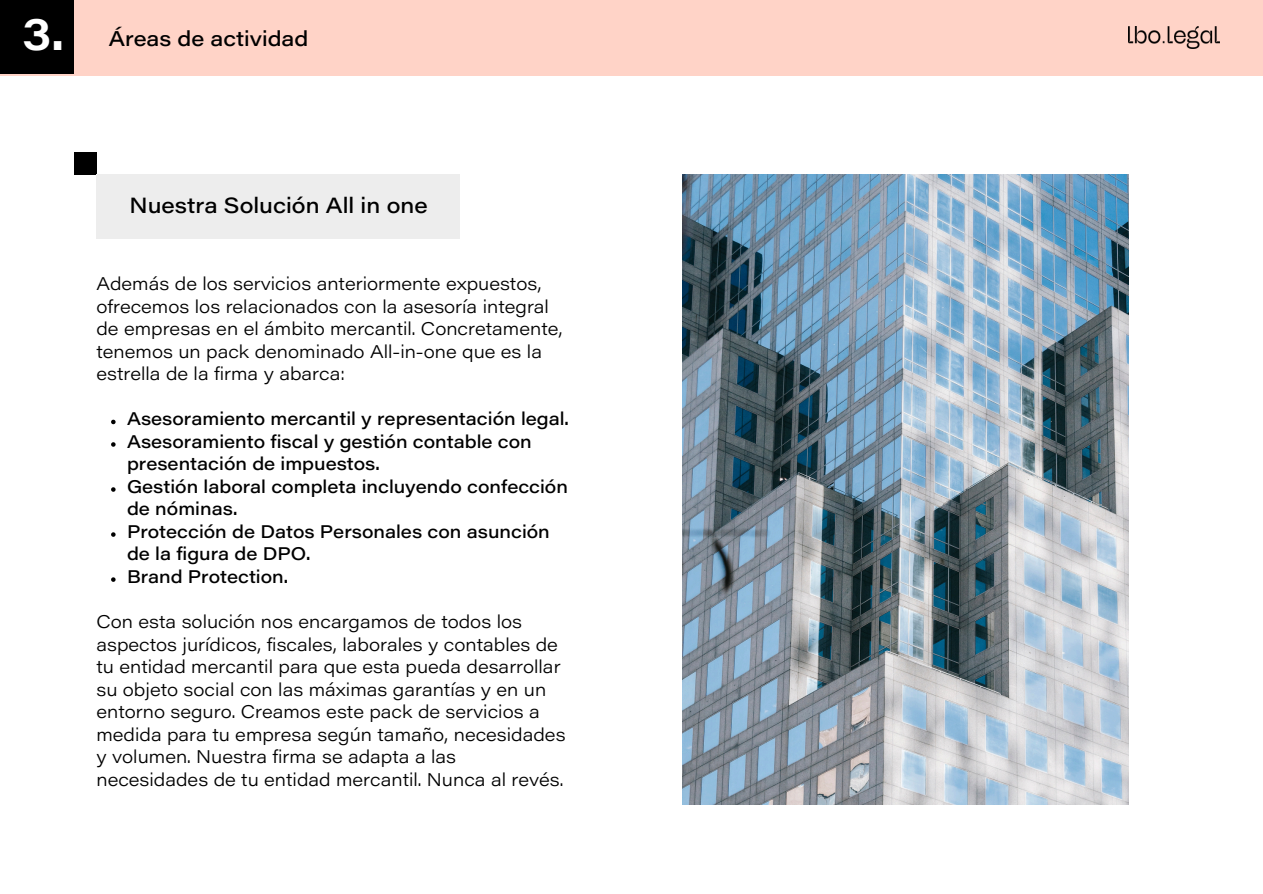
<style>
.page{position:relative;width:1263px;height:894px;background:#fff}
.page>*{position:absolute;margin:0;border:0;box-sizing:border-box;transform-origin:0 0}
.t1{font:600 45.6px "Acumin Pro Wide";color:#fff}
.t2{font:500 21.6px "Acumin Pro Wide";color:#000}
.t3{font:500 21px "Acumin Pro Wide";color:#000}
.t4{font:300 18px/22.5px "Acumin Pro Wide";color:#000}
.t5{font:500 18px/22.5px "Acumin Pro Wide";color:#000}
</style>
<div class="page">
<div style="left:0;top:0;width:1263px;height:75px;background:#ffd3c7"></div>
<div style="left:0;top:1px;width:74px;height:73px;background:#000"></div>
<img style="left:1128px;top:27px;width:91px;height:21px">
<div style="left:74px;top:152px;width:22px;height:23px;background:#000"></div>
<div style="left:96px;top:175px;width:364px;height:64px;background:#ededed"></div>
<img style="left:682px;top:175px;width:447px;height:629px">
<svg style="left:111px;top:419px;width:5px;height:5px"></svg>
<svg style="left:111px;top:442px;width:5px;height:4px"></svg>
<svg style="left:111px;top:487px;width:5px;height:4px"></svg>
<svg style="left:111px;top:532px;width:5px;height:4px"></svg>
<svg style="left:111px;top:577px;width:5px;height:4px"></svg>
<p class="t1" style="left:22px;top:16px;width:43px">3.</p>
<p class="t3" style="left:109px;top:30px;width:201px">Áreas de actividad</p>
<p class="t2" style="left:130px;top:197px;width:300px">Nuestra Solución All in one</p>
<h2 class="t4" style="left:96px;top:275px;width:468px">Además de los servicios anteriormente expuestos, ofrecemos los relacionados con la asesoría integral de empresas en el ámbito mercantil. Concretamente, tenemos un pack denominado All-in-one que es la estrella de la firma y abarca:</h2>
<p class="t5" style="left:127px;top:410px;width:443px">Asesoramiento mercantil y representación legal.</p>
<p class="t5" style="left:127px;top:432px;width:406px">Asesoramiento fiscal y gestión contable con presentación de impuestos.</p>
<p class="t5" style="left:127px;top:477px;width:442px">Gestión laboral completa incluyendo confección de nóminas.</p>
<p class="t5" style="left:127px;top:522px;width:424px">Protección de Datos Personales con asunción de la figura de DPO.</p>
<p class="t5" style="left:127px;top:567px;width:163px">Brand Protection.</p>
<p class="t4" style="left:96px;top:612px;width:471px">Con esta solución nos encargamos de todos los aspectos jurídicos, fiscales, laborales y contables de tu entidad mercantil para que esta pueda desarrollar su objeto social con las máximas garantías y en un entorno seguro. Creamos este pack de servicios a medida para tu empresa según tamaño, necesidades y volumen. Nuestra firma se adapta a las necesidades de tu entidad mercantil. Nunca al revés.</p>
</div>
